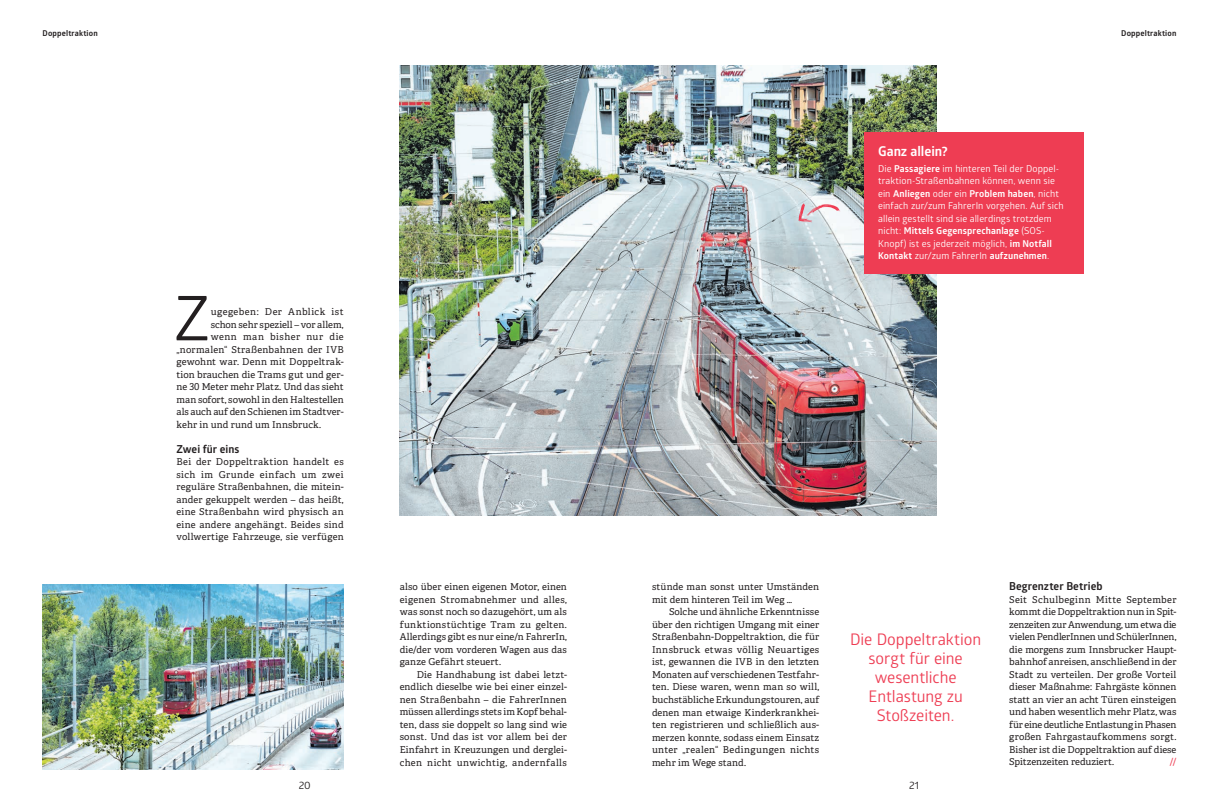
<style>
.page{position:relative;width:1219px;height:811px;background:#fff}
.page>*{position:absolute;margin:0;border:0;box-sizing:border-box;transform-origin:0 0}
.t1{font:61.6px "Glober";color:#231f20}
.t2{font:16px/19px "Glober";letter-spacing:-.005em;color:#ee3d53;text-align:center}
.t3{font:700 13.5px "Glober";letter-spacing:-.005em;color:#fff}
.t4{font:700 11px "Glober";letter-spacing:.005em;color:#231f20}
.t5{font:10.6px "Glober";color:#231f20}
.t6{font:9.5px/12.5px "Adelle";letter-spacing:.015em;color:#231f20;text-align:justify}
.t7{font:9.5px/12.5px "Glober";letter-spacing:.01em;color:#fff}
.t8{font:9.5px "Adelle";letter-spacing:-.005em;color:#231f20}
.t9{font:9.5px "Adelle";letter-spacing:.045em;color:#231f20}
.t10{font:9.5px "Adelle";color:#ee3d53}
.t11{font:700 8px "Glober";letter-spacing:.02em;color:#231f20}
.s1{font-weight:700}
</style>
<div class="page">
<img style="left:400px;top:65px;width:536px;height:450px">
<img style="left:43px;top:584px;width:301px;height:185px">
<div style="left:864px;top:132px;width:220px;height:141px;background:#ee3d53"></div>
<svg style="left:798px;top:203px;width:42px;height:20px"></svg>
<p class="t11" style="left:43px;top:28px;width:57px">Doppeltraktion</p>
<h1 class="t1" style="left:174px;top:275px;width:38px">Z</h1>
<p class="t9" style="left:211px;top:306px;width:135px">ugegeben: Der Anblick ist</p>
<p class="t6" style="left:211px;top:318px;width:135px">schon sehr speziell – vor allem,</p>
<p class="t9" style="left:211px;top:331px;width:135px">wenn man bisher nur die</p>
<p class="t6" style="left:176px;top:343px;width:169px">„normalen“ Straßenbahnen der IVB</p>
<p class="t6" style="left:176px;top:356px;width:169px">gewohnt war. Denn mit Doppeltrak-</p>
<p class="t6" style="left:176px;top:368px;width:169px">tion brauchen die Trams gut und ger-</p>
<p class="t6" style="left:176px;top:381px;width:169px">ne 30 Meter mehr Platz. Und das sieht</p>
<p class="t8" style="left:176px;top:393px;width:169px">man sofort, sowohl in den Haltestellen</p>
<p class="t8" style="left:176px;top:406px;width:169px">als auch auf den Schienen im Stadtver-</p>
<p class="t6" style="left:176px;top:418px;width:146px">kehr in und rund um Innsbruck.</p>
<p class="t4" style="left:176px;top:441px;width:64px">Zwei für eins</p>
<p class="t6" style="left:176px;top:456px;width:169px">Bei der Doppeltraktion handelt es sich im Grunde einfach um zwei reguläre Straßenbahnen, die mitein&shy;ander gekuppelt werden – das heißt, eine Straßenbahn wird physisch an eine andere angehängt. Beides sind vollwertige Fahrzeuge, sie verfügen</p>
<p class="t5" style="left:299px;top:777px;width:14px">20</p>
<p class="t6" style="left:400px;top:581px;width:169px">also über einen eigenen Motor, einen eigenen Stromabnehmer und alles, was sonst noch so dazugehört, um als funktionstüchtige Tram zu gelten.<br>Allerdings gibt es nur eine/n FahrerIn, die/der vom vorderen Wagen aus das ganze Gefährt steuert.</p>
<p class="t6" style="left:400px;top:668px;width:169px;text-indent:17px">Die Handhabung ist dabei letzt&shy;endlich dieselbe wie bei einer einzel&shy;nen Straßenbahn – die FahrerInnen müssen allerdings stets im Kopf behal&shy;ten, dass sie doppelt so lang sind wie sonst. Und das ist vor allem bei der Einfahrt in Kreuzungen und derglei&shy;chen nicht unwichtig, andernfalls</p>
<h3 class="t3" style="left:878px;top:142px;width:71px">Ganz allein?</h3>
<p class="t7" style="left:878px;top:162px;width:187px">Die <span class="s1">Passagiere</span> im hinteren Teil der Doppel&shy;traktion-Straßenbahnen können, wenn sie ein <span class="s1">Anliegen</span> oder ein <span class="s1">Problem haben</span>, nicht einfach zur/zum FahrerIn vorgehen. Auf sich allein gestellt sind sie allerdings trotzdem nicht: <span class="s1">Mittels Gegensprechanlage</span> (SOS-Knopf) ist es jederzeit möglich, <span class="s1">im Notfall Kontakt</span> zur/zum FahrerIn <span class="s1">aufzunehmen</span>.</p>
<p class="t11" style="left:1121px;top:28px;width:57px">Doppeltraktion</p>
<p class="t6" style="left:652px;top:581px;width:169px">stünde man sonst unter Umständen mit dem hinteren Teil im Weg …</p>
<p class="t6" style="left:652px;top:606px;width:169px;text-indent:17px">Solche und ähnliche Erkenntnisse über den richtigen Umgang mit einer Straßenbahn-Doppeltraktion, die für Innsbruck etwas völlig Neuartiges ist, gewannen die IVB in den letzten Monaten auf verschiedenen Testfahr&shy;ten. Diese waren, wenn man so will, buchstäbliche Erkundungstouren, auf denen man etwaige Kinderkrankhei&shy;ten registrieren und schließlich aus&shy;merzen konnte, sodass einem Einsatz unter „realen“ Bedingungen nichts mehr im Wege stand.</p>
<h2 class="t2" style="left:850px;top:629px;width:133px">Die Doppeltraktion sorgt für eine wesentliche<br>Entlastung zu<br>Stoßzeiten.</h2>
<p class="t5" style="left:909px;top:777px;width:11px">21</p>
<p class="t4" style="left:1009px;top:579px;width:95px">Begrenzter Betrieb</p>
<p class="t6" style="left:1009px;top:593px;width:169px">Seit Schulbeginn Mitte September kommt die Doppeltraktion nun in Spit&shy;zenzeiten zur Anwendung, um etwa die vielen PendlerInnen und SchülerInnen, die morgens zum Innsbrucker Haupt&shy;bahnhof anreisen, anschließend in der Stadt zu verteilen. Der große Vorteil dieser Maßnahme: Fahrgäste können statt an vier an acht Türen einsteigen und haben wesentlich mehr Platz, was für eine deutliche Entlastung in Phasen großen Fahrgastaufkommens sorgt.<br>Bisher ist die Doppeltraktion auf diese Spitzenzeiten reduziert.</p>
<p class="t10" style="left:1170px;top:756px;width:8px">//</p>
</div>
